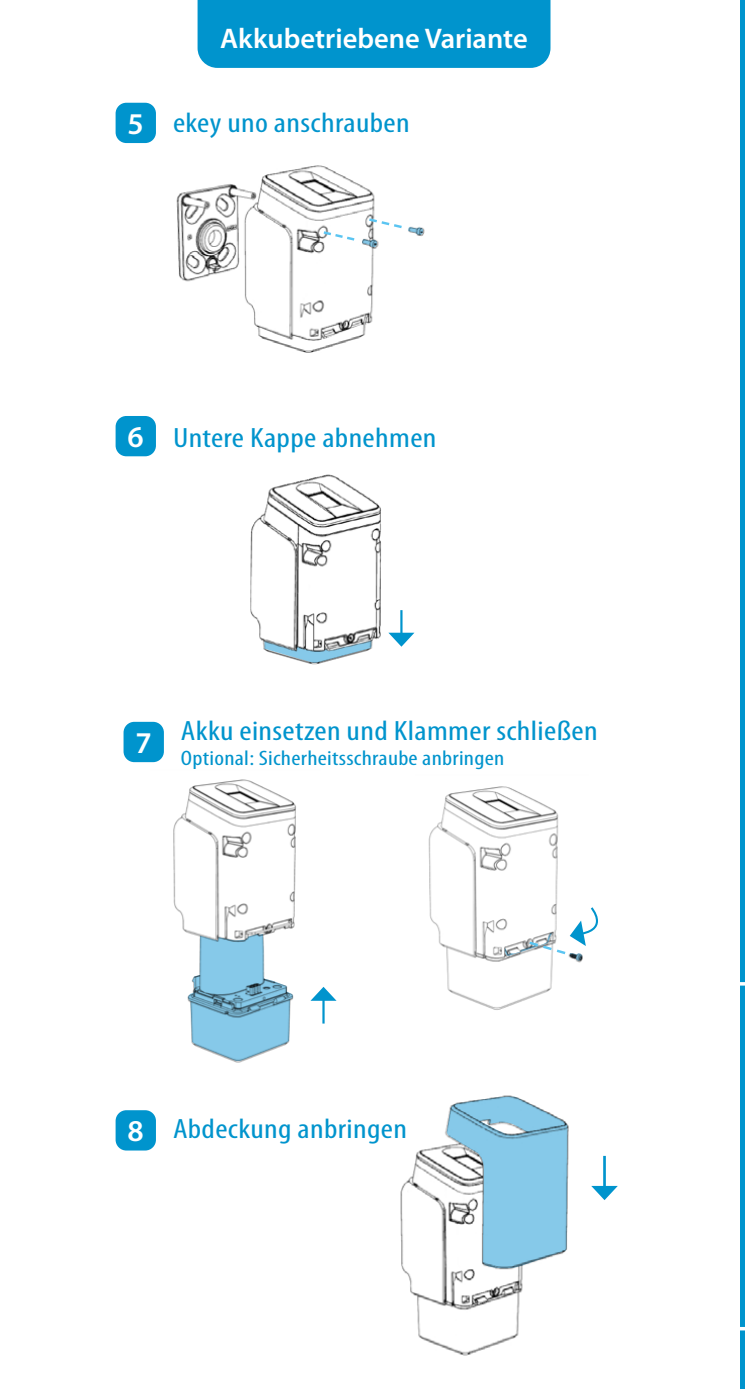
<style>
.page{position:relative;width:745px;height:1389px;background:#fff}
.page>*{position:absolute;margin:0;border:0;box-sizing:border-box;transform-origin:0 0}
.t1{font:600 28.35px "Myriad Pro";color:#fff}
.t2{font:condensed 28px "Myriad Pro";letter-spacing:.01em;color:#0094cd;scale:1.2 1}
.t3{font:condensed 21px "Myriad Pro";letter-spacing:.01em;color:#0094cd;scale:1.2 1}
.s1{font-weight:600;font-stretch:normal;font-size:30.45px;color:#fff}
</style>
<div class="page">
<img style="left:400px;top:1095px;width:169px;height:261px">
<svg style="left:446px;top:1096px;width:121px;height:173px"></svg>
<hr style="left:602px;top:1156px;width:3px;height:32px;background:#0094cd">
<svg style="left:591px;top:1186px;width:26px;height:14px"></svg>
<div style="left:123px;top:722px;width:41px;height:40px;background:#0094cd;border-radius:11px"></div>
<div style="left:197px;top:0;width:353px;height:68px;background:#0094cd"></div>
<div style="left:115px;top:1110px;width:41px;height:41px;background:#0094cd;border-radius:11px"></div>
<div style="left:115px;top:103px;width:41px;height:40px;background:#0094cd;border-radius:11px"></div>
<img style="left:173px;top:779px;width:123px;height:284px">
<hr style="left:322px;top:999px;width:2px;height:25px;background:#0094cd">
<svg style="left:310px;top:987px;width:26px;height:14px"></svg>
<svg style="left:188px;top:934px;width:104px;height:127px"></svg>
<div style="left:115px;top:416px;width:41px;height:40px;background:#0094cd;border-radius:11px"></div>
<hr style="left:400px;top:610px;width:2px;height:25px;background:#0094cd">
<svg style="left:388px;top:633px;width:26px;height:14px"></svg>
<img style="left:250px;top:474px;width:131px;height:191px">
<img style="left:176px;top:165px;width:249px;height:160px">
<img style="left:255px;top:325px;width:111px;height:28px">
<svg style="left:321px;top:217px;width:102px;height:31px"></svg>
<img style="left:428px;top:786px;width:152px;height:224px">
<svg style="left:504px;top:906px;width:94px;height:56px"></svg>
<div style="left:739px;top:0;width:5px;height:1389px;background:#0094cd"></div>
<svg style="left:739px;top:980px;width:5px;height:352px"></svg>
<p class="t1" style="left:220px;top:20px;width:309px">Akkubetriebene Variante</p>
<p class="t2" style="left:127px;top:106px;width:236px"><span class="s1">5</span> ekey uno anschrauben</p>
<p class="t2" style="left:127px;top:420px;width:259px"><span class="s1">6</span> Untere Kappe abnehmen</p>
<p class="t2" style="left:135px;top:714px;width:386px"><span class="s1">7</span> Akku einsetzen und Klammer schließen</p>
<p class="t3" style="left:181px;top:745px;width:271px">Optional: Sicherheitsschraube anbringen</p>
<p class="t2" style="left:127px;top:1112px;width:234px"><span class="s1">8</span> Abdeckung anbringen</p>
</div>
